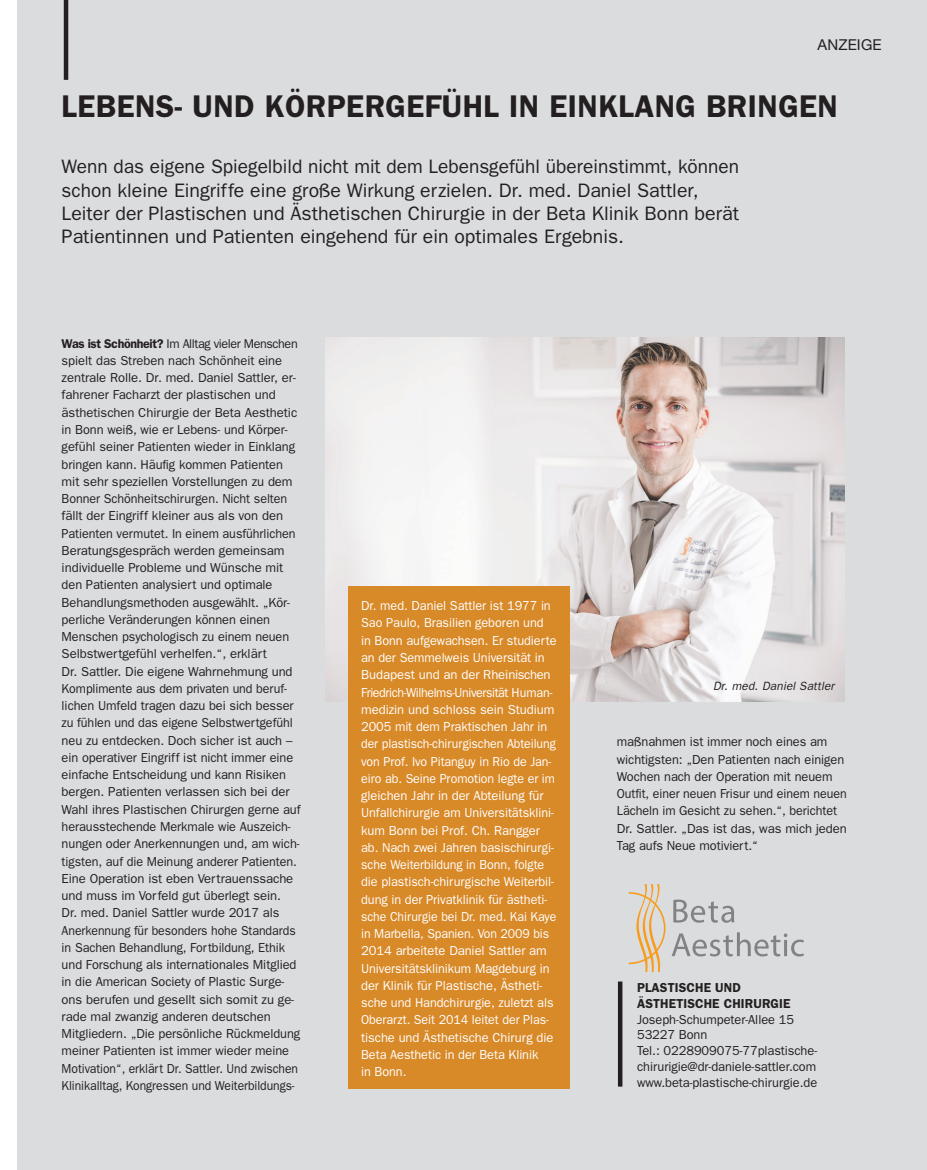
<style>
.page{position:relative;width:927px;height:1170px;background:#fff}
.page>*{position:absolute;margin:0;border:0;box-sizing:border-box;transform-origin:0 0}
.t1{font:600 31.5px "Franklin Gothic";letter-spacing:.015em;color:#231f20}
.t2{font:19.5px/23.2px "Franklin Gothic";color:#231f20}
.t3{font:15px "Helvetica Neue";letter-spacing:.01em;color:#231f20}
.t4{font:13.05px/17.2px "Franklin Gothic";letter-spacing:-.005em;color:#231f20}
.t5{font:13.05px/17.2px "Franklin Gothic";letter-spacing:-.005em;color:#fff}
.t6{font:600 13.05px/15.8px "Franklin Gothic";letter-spacing:.01em;color:#231f20}
.t7{font:12.75px "Franklin Gothic";letter-spacing:-.03em;color:#231f20}
.t8{font:italic 12px "Franklin Gothic";letter-spacing:.015em;color:#231f20}
.s1{font-weight:600}
</style>
<div class="page">
<div style="left:17px;top:0;width:910px;height:1169px;background:#dadcde"></div>
<hr style="left:64px;top:0;width:4px;height:80px;background:#231f20">
<img style="left:325px;top:337px;width:519px;height:364px">
<hr style="left:618px;top:981px;width:4px;height:105px;background:#231f20">
<div style="left:348px;top:587px;width:221px;height:501px;background:#d88928"></div>
<svg style="left:628px;top:884px;width:37px;height:88px"></svg>
<svg style="left:672px;top:932px;width:132px;height:24px"></svg>
<svg style="left:673px;top:899px;width:61px;height:23px"></svg>
<p class="t3" style="left:817px;top:36px;width:66px">ANZEIGE</p>
<h1 class="t1" style="left:62px;top:88px;width:778px">LEBENS- UND KÖRPERGEFÜHL IN EINKLANG BRINGEN</h1>
<p class="t2" style="left:62px;top:155px;width:679px">Wenn das eigene Spiegelbild nicht mit dem Lebensgefühl übereinstimmt, können schon kleine Eingriffe eine große Wirkung erzielen. Dr. med. Daniel Sattler, Leiter der Plastischen und Ästhetischen Chirurgie in der Beta Klinik Bonn berät Patientinnen und Patienten eingehend für ein optimales Ergebnis.</p>
<p class="t7" style="left:62px;top:336px;width:238px"><span class="s1">Was ist Schönheit?</span> Im Alltag vieler Menschen</p>
<p class="t4" style="left:62px;top:351px;width:240px">spielt das Streben nach Schönheit eine zentrale Rolle. Dr. med. Daniel Sattler, er&shy;fahrener Facharzt der plastischen und ästhetischen Chirurgie der Beta Aesthetic in Bonn weiß, wie er Lebens- und Körper&shy;gefühl seiner Patienten wieder in Einklang bringen kann. Häufig kommen Patienten mit sehr speziellen Vorstellungen zu dem Bonner Schönheitschirurgen. Nicht selten fällt der Eingriff kleiner aus als von den Patienten vermutet. In einem ausführlichen Beratungsgespräch werden gemeinsam individuelle Probleme und Wünsche mit den Patienten analysiert und optimale Behandlungsmethoden ausgewählt. „Kör&shy;perliche Veränderungen können einen Menschen psychologisch zu einem neuen Selbstwertgefühl verhelfen.“, erklärt<br>Dr. Sattler. Die eigene Wahrnehmung und Komplimente aus dem privaten und beruf&shy;lichen Umfeld tragen dazu bei sich besser zu fühlen und das eigene Selbstwertgefühl neu zu entdecken. Doch sicher ist auch – ein operativer Eingriff ist nicht immer eine einfache Entscheidung und kann Risiken bergen. Patienten verlassen sich bei der Wahl ihres Plastischen Chirurgen gerne auf herausstechende Merkmale wie Auszeich&shy;nungen oder Anerkennungen und, am wich&shy;tigsten, auf die Meinung anderer Patienten.<br>Eine Operation ist eben Vertrauenssache und muss im Vorfeld gut überlegt sein.<br>Dr. med. Daniel Sattler wurde 2017 als Anerkennung für besonders hohe Standards in Sachen Behandlung, Fortbildung, Ethik und Forschung als internationales Mitglied in die American Society of Plastic Surge&shy;ons berufen und gesellt sich somit zu ge&shy;rade mal zwanzig anderen deutschen Mitgliedern. „Die persönliche Rückmeldung meiner Patienten ist immer wieder meine Motivation“, erklärt Dr. Sattler. Und zwischen Klinikalltag, Kongressen und Weiterbildungs-</p>
<p class="t5" style="left:361px;top:596px;width:197px">Dr. med. Daniel Sattler ist 1977 in Sao Paulo, Brasilien geboren und in Bonn aufgewachsen. Er studierte an der Semmelweis Universität in Budapest und an der Rheinischen Friedrich-Wilhelms-Universität Human&shy;medizin und schloss sein Studium 2005 mit dem Praktischen Jahr in der plastisch-chirurgischen Abteilung von Prof. Ivo Pitanguy in Rio de Jan&shy;eiro ab. Seine Promotion legte er im gleichen Jahr in der Abteilung für Unfallchirurgie am Universitätsklini&shy;kum Bonn bei Prof. Ch. Rangger ab. Nach zwei Jahren basischirurgi&shy;sche Weiterbildung in Bonn, folgte die plastisch-chirurgische Weiterbil&shy;dung in der Privatklinik für ästheti&shy;sche Chirurgie bei Dr. med. Kai Kaye in Marbella, Spanien. Von 2009 bis 2014 arbeitete Daniel Sattler am Universitätsklinikum Magdeburg in der Klinik für Plastische, Ästheti&shy;sche und Handchirurgie, zuletzt als Oberarzt. Seit 2014 leitet der Plas&shy;tische und Ästhetische Chirurg die Beta Aesthetic in der Beta Klinik<br>in Bonn.</p>
<p class="t8" style="left:713px;top:679px;width:123px">Dr. med. Daniel Sattler</p>
<p class="t4" style="left:617px;top:733px;width:231px">maßnahmen ist immer noch eines am wichtigsten: „Den Patienten nach einigen Wochen nach der Operation mit neuem Outfit, einer neuen Frisur und einem neuen Lächeln im Gesicht zu sehen.“, berichtet Dr. Sattler. „Das ist das, was mich jeden Tag aufs Neue motiviert.“</p>
<p class="t6" style="left:637px;top:979px;width:155px">PLASTISCHE UND<br>ÄSTHETISCHE CHIRURGIE</p>
<p class="t4" style="left:637px;top:1010px;width:182px;line-height:15.8px">Joseph-Schumpeter-Allee 15<br>53227 Bonn<br>Tel.: 0228909075-77plastische&shy;chirurigie@dr-daniele-sattler.com www.beta-plastische-chirurgie.de</p>
</div>
